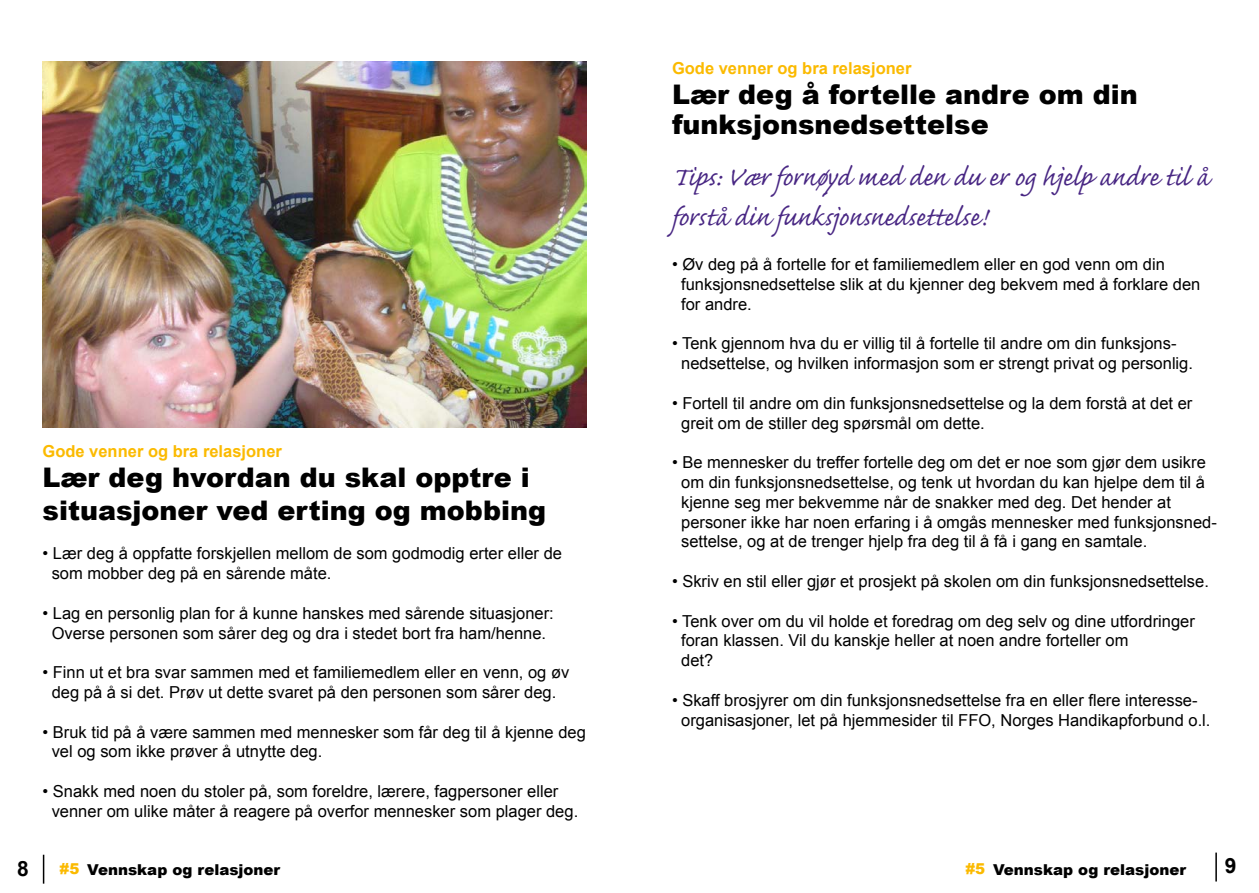
<style>
.page{position:relative;width:1259px;height:893px;background:#fff}
.page>*{position:absolute;margin:0;border:0;box-sizing:border-box;transform-origin:0 0}
.t1{font:33px/39.6px "Caflisch Script";color:#482683}
.t2{font:900 27px/32.4px "Arial";color:#000}
.t3{font:700 21px "Arial";color:#000}
.t4{font:16.5px/19.8px "Arial";color:#000}
.t5{font:700 16.5px "Arial";color:#fbba00}
.t6{font:900 15px "Arial";color:#000}
.s1{color:#fbba00}
</style>
<div class="page">
<svg style="left:43px;top:855px;width:1px;height:29px"></svg>
<svg style="left:1215px;top:853px;width:1px;height:28px"></svg>
<img style="left:42px;top:62px;width:545px;height:365px">
<p class="t5" style="left:43px;top:441px;width:241px">Gode venner og bra relasjoner</p>
<h2 class="t2" style="left:43px;top:461px;width:505px">Lær deg hvordan du skal opptre i situasjoner ved erting og mobbing</h2>
<p class="t4" style="left:52px;top:544px;width:512px;text-indent:-9px">• Lær deg å oppfatte forskjellen mellom de som godmodig erter eller de som mobber deg på en sårende måte.</p>
<p class="t4" style="left:43px;top:603px;width:513px;text-align:center">• Lag en personlig plan for å kunne hanskes med sårende situasjoner:<br>Overse personen som sårer deg og dra i stedet bort fra ham/henne.</p>
<p class="t4" style="left:43px;top:663px;width:528px;text-align:center">• Finn ut et bra svar sammen med et familiemedlem eller en venn, og øv deg på å si det. Prøv ut dette svaret på den personen som sårer deg.</p>
<p class="t4" style="left:52px;top:722px;width:535px;text-indent:-9px">• Bruk tid på å være sammen med mennesker som får deg til å kjenne deg vel og som ikke prøver å utnytte deg.</p>
<p class="t4" style="left:52px;top:781px;width:528px;text-indent:-9px">• Snakk med noen du stoler på, som foreldre, lærere, fagpersoner eller venner om ulike måter å reagere på overfor mennesker som plager deg.</p>
<p class="t5" style="left:672px;top:57px;width:241px">Gode venner og bra relasjoner</p>
<h2 class="t2" style="left:672px;top:78px;width:467px;line-height:30px">Lær deg å fortelle andre om din funksjonsnedsettelse</h2>
<h1 class="t1" style="left:672px;top:158px;width:538px">Tips: Vær fornøyd med den du er og hjelp andre til å forstå din funksjonsnedsettelse!</h1>
<p class="t4" style="left:681px;top:255px;width:521px;text-indent:-9px">• Øv deg på å fortelle for et familiemedlem eller en god venn om din funksjonsnedsettelse slik at du kjenner deg bekvem med å forklare den for andre.</p>
<p class="t4" style="left:681px;top:334px;width:513px;text-indent:-9px">• Tenk gjennom hva du er villig til å fortelle til andre om din funksjons&shy;nedsettelse, og hvilken informasjon som er strengt privat og personlig.</p>
<p class="t4" style="left:681px;top:393px;width:513px;text-indent:-9px">• Fortell til andre om din funksjonsnedsettelse og la dem forstå at det er greit om de stiller deg spørsmål om dette.</p>
<p class="t4" style="left:681px;top:453px;width:537px;text-indent:-9px">• Be mennesker du treffer fortelle deg om det er noe som gjør dem usikre om din funksjonsnedsettelse, og tenk ut hvordan du kan hjelpe dem til å kjenne seg mer bekvemme når de snakker med deg. Det hender at personer ikke har noen erfaring i å omgås mennesker med funksjonsned&shy;settelse, og at de trenger hjelp fra deg til å få i gang en samtale.</p>
<p class="t4" style="left:672px;top:571px;width:538px">• Skriv en stil eller gjør et prosjekt på skolen om din funksjonsnedsettelse.</p>
<p class="t4" style="left:681px;top:611px;width:515px;text-indent:-9px">• Tenk over om du vil holde et foredrag om deg selv og dine utfordringer foran klassen. Vil du kanskje heller at noen andre forteller om<br>det?</p>
<p class="t4" style="left:681px;top:690px;width:531px;text-indent:-9px">• Skaff brosjyrer om din funksjonsnedsettelse fra en eller flere interesse&shy;organisasjoner, let på hjemmesider til FFO, Norges Handikapforbund o.l.</p>
<p class="t3" style="left:17px;top:854px;width:13px">8</p>
<p class="t6" style="left:60px;top:859px;width:222px"><span class="s1">#5</span> Vennskap og relasjoner</p>
<p class="t6" style="left:965px;top:859px;width:222px"><span class="s1">#5</span> Vennskap og relasjoner</p>
<p class="t3" style="left:1225px;top:852px;width:13px">9</p>
</div>
